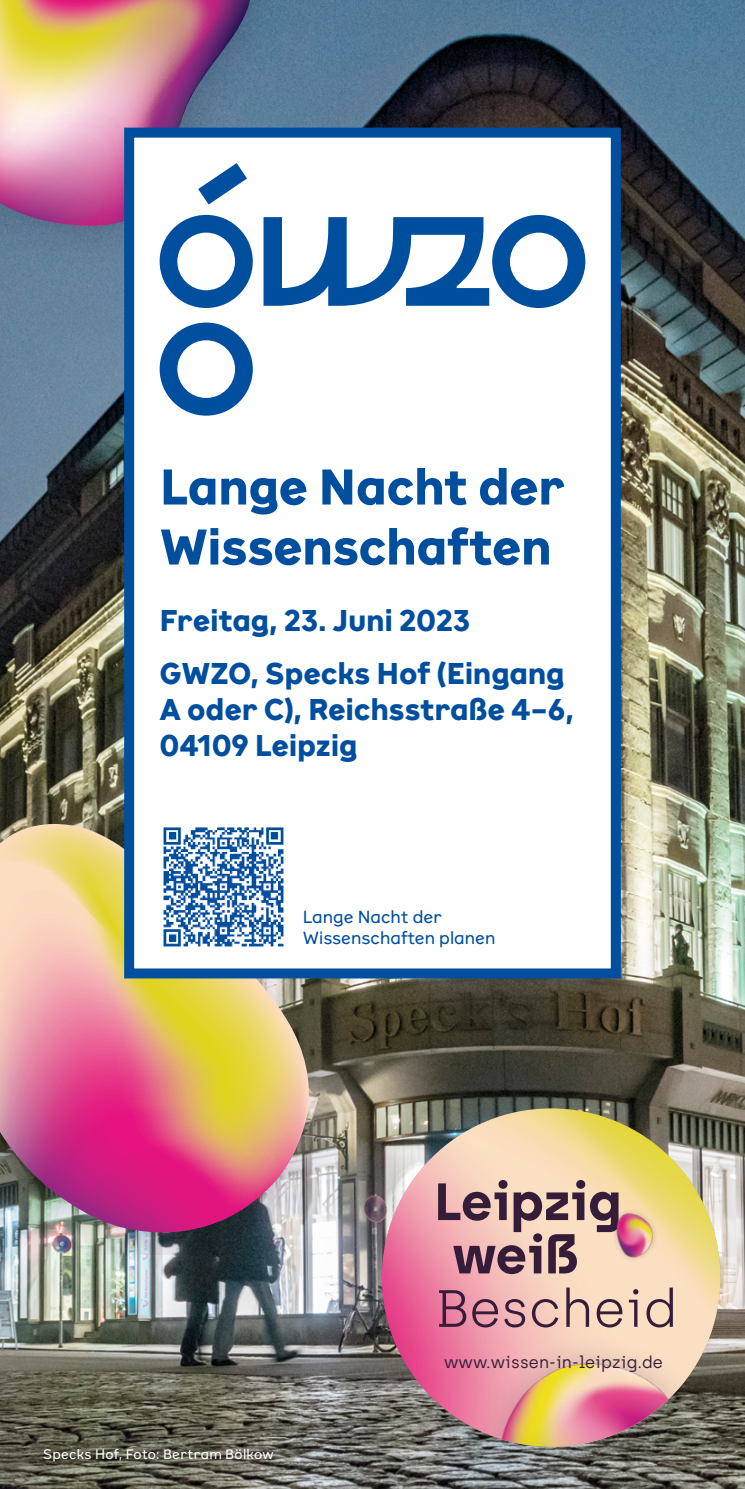
<style>
.page{position:relative;width:745px;height:1489px;background:#fff}
.page>*{position:absolute;margin:0;border:0;box-sizing:border-box;transform-origin:0 0}
.t1{font:700 52.25px/53.2px "Archia";color:#351c38;text-align:center}
.t2{font:300 52.25px "Archia";color:#351c38}
.t3{font:700 50px/60px "Leipzigzwo";letter-spacing:-.015em;color:#004f9f}
.t4{font:700 30px/53.5px "Leipzigzwo";letter-spacing:-.01em;color:#004f9f}
.t5{font:17.5px/21px "Leipzigzwo";color:#004f9f}
.t6{font:16.75px "Archia";letter-spacing:.005em;color:#351c38}
.t7{font:13.75px "Leipzigzwo";letter-spacing:.02em;color:#fff}
</style>
<div class="page">
<img style="left:0;top:0;width:744px;height:1488px">
<img style="left:381px;top:1108px;width:339px;height:338px;border-radius:169px">
<img style="left:428px;top:1296px;width:282px;height:150px">
<img style="left:601px;top:1201px;width:62px;height:69px">
<img style="left:0;top:748px;width:384px;height:506px">
<img style="left:0;top:824px;width:309px;height:408px">
<img style="left:0;top:0;width:306px;height:279px">
<img style="left:0;top:0;width:250px;height:226px">
<div style="left:29px;top:1433px;width:259px;height:41px;background:#000;opacity:.75"></div>
<div style="left:124px;top:128px;width:496px;height:850px;background:#fff;border:10px solid #004f9f"></div>
<svg style="left:159px;top:322px;width:94px;height:93px"></svg>
<svg style="left:159px;top:215px;width:93px;height:93px"></svg>
<svg style="left:263px;top:215px;width:322px;height:93px"></svg>
<svg style="left:198px;top:163px;width:49px;height:41px"></svg>
<img style="left:163px;top:827px;width:121px;height:120px">
<h2 class="t3" style="left:159px;top:454px;width:406px">Lange Nacht der<br>Wissenschaften</h2>
<p class="t4" style="left:159px;top:591px;width:406px">Freitag, 23. Juni 2023<br>GWZO, Specks Hof (Eingang</p>
<p class="t4" style="left:159px;top:690px;width:415px;line-height:36px">A oder C), Reichsstraße 4–6,<br>04109 Leipzig</p>
<p class="t5" style="left:302px;top:905px;width:194px">Lange Nacht der<br>Wissenschaften planen</p>
<p class="t7" style="left:43px;top:1444px;width:232px">Specks Hof, Foto: Bertram Bölkow</p>
<h1 class="t1" style="left:434px;top:1173px;width:188px">Leipzig weiß</h1>
<h1 class="t2" style="left:434px;top:1277px;width:244px">Bescheid</h1>
<p class="t6" style="left:444px;top:1351px;width:220px">www.wissen-in-leipzig.de</p>
</div>
